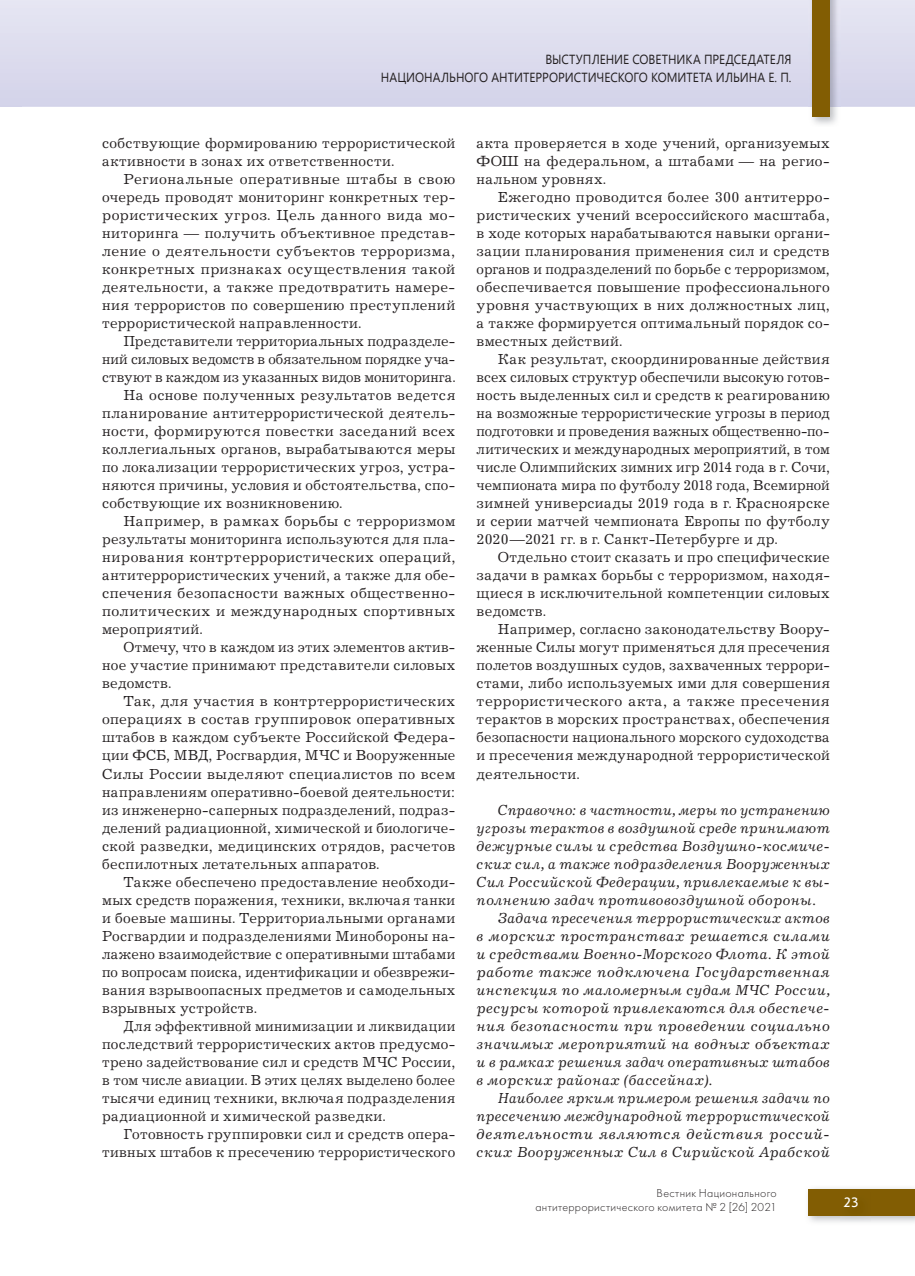
<style>
.page{position:relative;width:915px;height:1276px;background:#fff}
.page>*{position:absolute;margin:0;border:0;box-sizing:border-box;transform-origin:0 0}
.t1{font:15px/18px "Journal C";letter-spacing:.02em;color:#231f20;text-align:justify}
.t2{font:italic 15px "Journal C";letter-spacing:.03em;color:#231f20}
.t3{font:15px "Journal C";color:#231f20}
.t4{font:15px "Journal C";letter-spacing:.04em;color:#231f20}
.t5{font:italic 15px "Journal C";letter-spacing:.05em;color:#231f20}
.t6{font:14.25px "Journal Sans C";color:#fff}
.t7{font:13.2px/18px "Segoe UI";color:#231f20;text-align:right;scale:.91 1}
.t8{font:12px/14.4px "Futura Light C";letter-spacing:.025em;color:#231f20;text-align:right}
</style>
<div class="page">
<img style="left:808px;top:1188px;width:106px;height:34px">
<div style="left:808px;top:1189px;width:106px;height:26px;background:#825d03"></div>
<svg style="left:21px;top:0;width:893px;height:107px;background:#dddcee"></svg>
<div style="left:0;top:0;width:21px;height:107px;background:#dde"></div>
<img style="left:808px;top:0;width:31px;height:125px">
<div style="left:812px;top:0;width:17px;height:117px;background:#825d03"></div>
<img style="left:839px;top:1215px;width:31px;height:6px">
<div style="left:546px;top:54px;width:245px;height:12px;background:#dcdbed"></div>
<div style="left:382px;top:72px;width:408px;height:12px;background:#d9d8ec"></div>
<p class="t7" style="left:381px;top:49px;width:452px">ВЫСТУПЛЕНИЕ СОВЕТНИКА ПРЕДСЕДАТЕЛЯ<br>НАЦИОНАЛЬНОГО АНТИТЕРРОРИСТИЧЕСКОГО КОМИТЕТА ИЛЬИНА Е. П.</p>
<p class="t1" style="left:102px;top:136px;width:354px">собствующие формированию террористической активности в зонах их ответственности.</p>
<p class="t1" style="left:102px;top:172px;width:354px;text-indent:21px">Региональные оперативные штабы в свою очередь проводят мониторинг конкретных тер&shy;рористических угроз. Цель данного вида мо&shy;ниторинга — получить объективное представ&shy;ление о деятельности субъектов терроризма, конкретных признаках осуществления такой деятельности, а также предотвратить намере&shy;ния террористов по совершению преступлений террористической направленности.</p>
<p class="t1" style="left:123px;top:334px;width:333px">Представители территориальных подразделе-</p>
<p class="t3" style="left:102px;top:354px;width:354px">ний силовых ведомств в обязательном порядке уча-</p>
<p class="t1" style="left:102px;top:370px;width:354px">ствуют в каждом из указанных видов мониторинга.</p>
<p class="t1" style="left:123px;top:388px;width:333px">На основе полученных результатов ведется</p>
<p class="t1" style="left:102px;top:406px;width:354px">планирование антитеррористической деятель-</p>
<p class="t1" style="left:102px;top:424px;width:354px">ности, формируются повестки заседаний всех</p>
<p class="t1" style="left:102px;top:442px;width:354px">коллегиальных органов, вырабатываются меры</p>
<p class="t1" style="left:102px;top:460px;width:354px">по локализации террористических угроз, устра-</p>
<p class="t1" style="left:102px;top:478px;width:354px">няются причины, условия и обстоятельства, спо-</p>
<p class="t1" style="left:102px;top:496px;width:241px">собствующие их возникновению.</p>
<p class="t1" style="left:123px;top:514px;width:333px">Например, в рамках борьбы с терроризмом</p>
<p class="t1" style="left:102px;top:532px;width:354px">результаты мониторинга используются для пла-</p>
<p class="t1" style="left:102px;top:550px;width:355px">нирования контртеррористических операций,</p>
<p class="t1" style="left:102px;top:568px;width:354px">антитеррористических учений, а также для обе-</p>
<p class="t1" style="left:102px;top:586px;width:354px">спечения безопасности важных общественно-</p>
<p class="t4" style="left:102px;top:606px;width:354px">политических и международных спортивных</p>
<p class="t1" style="left:102px;top:622px;width:102px">мероприятий.</p>
<p class="t1" style="left:123px;top:640px;width:333px">Отмечу, что в каждом из этих элементов актив-</p>
<p class="t1" style="left:102px;top:658px;width:354px">ное участие принимают представители силовых</p>
<p class="t1" style="left:102px;top:676px;width:71px">ведомств.</p>
<p class="t1" style="left:123px;top:694px;width:333px">Так, для участия в контртеррористических</p>
<p class="t1" style="left:102px;top:712px;width:354px">операциях в состав группировок оперативных</p>
<p class="t1" style="left:102px;top:730px;width:354px">штабов в каждом субъекте Российской Федера-</p>
<p class="t1" style="left:102px;top:748px;width:354px">ции ФСБ, МВД, Росгвардия, МЧС и Вооруженные</p>
<p class="t1" style="left:102px;top:766px;width:354px">Силы России выделяют специалистов по всем</p>
<p class="t1" style="left:102px;top:784px;width:354px">направлениям оперативно-боевой деятельности:</p>
<p class="t1" style="left:102px;top:802px;width:354px">из инженерно-саперных подразделений, подраз-</p>
<p class="t1" style="left:102px;top:820px;width:354px">делений радиационной, химической и биологиче-</p>
<p class="t1" style="left:102px;top:838px;width:354px">ской разведки, медицинских отрядов, расчетов</p>
<p class="t1" style="left:102px;top:856px;width:278px">беспилотных летательных аппаратов.</p>
<p class="t1" style="left:123px;top:874px;width:333px">Также обеспечено предоставление необходи-</p>
<p class="t1" style="left:102px;top:892px;width:354px">мых средств поражения, техники, включая танки</p>
<p class="t1" style="left:102px;top:910px;width:354px">и боевые машины. Территориальными органами</p>
<p class="t1" style="left:102px;top:928px;width:354px">Росгвардии и подразделениями Минобороны на-</p>
<p class="t1" style="left:102px;top:946px;width:354px">лажено взаимодействие с оперативными штабами</p>
<p class="t1" style="left:102px;top:964px;width:354px">по вопросам поиска, идентификации и обезврежи-</p>
<p class="t1" style="left:102px;top:982px;width:354px">вания взрывоопасных предметов и самодельных</p>
<p class="t1" style="left:102px;top:1000px;width:156px">взрывных устройств.</p>
<p class="t1" style="left:123px;top:1018px;width:333px">Для эффективной минимизации и ликвидации</p>
<p class="t1" style="left:102px;top:1036px;width:354px">последствий террористических актов предусмо-</p>
<p class="t1" style="left:102px;top:1054px;width:354px">трено задействование сил и средств МЧС России,</p>
<p class="t1" style="left:102px;top:1072px;width:354px">в том числе авиации. В этих целях выделено более</p>
<p class="t1" style="left:102px;top:1090px;width:354px">тысячи единиц техники, включая подразделения</p>
<p class="t1" style="left:102px;top:1108px;width:285px">радиационной и химической разведки.</p>
<p class="t1" style="left:123px;top:1126px;width:333px">Готовность группировки сил и средств опера-</p>
<p class="t1" style="left:102px;top:1144px;width:354px">тивных штабов к пресечению террористического</p>
<p class="t1" style="left:476px;top:136px;width:354px">акта проверяется в ходе учений, организуемых ФОШ на федеральном, а штабами — на регио&shy;нальном уровнях.</p>
<p class="t1" style="left:476px;top:190px;width:354px;text-indent:21px">Ежегодно проводится более 300 антитерро&shy;ристических учений всероссийского масштаба, в ходе которых нарабатываются навыки органи&shy;зации планирования применения сил и средств органов и подразделений по борьбе с терроризмом, обеспечивается повышение профессионального уровня участвующих в них должностных лиц, а также формируется оптимальный порядок со&shy;вместных действий.</p>
<p class="t1" style="left:476px;top:352px;width:354px;text-indent:21px">Как результат, скоординированные действия всех силовых структур обеспечили высокую готов&shy;ность выделенных сил и средств к реагированию на возможные террористические угрозы в период подготовки и проведения важных общественно-по&shy;литических и международных мероприятий, в том числе Олимпийских зимних игр 2014 года в г. Сочи, чемпионата мира по футболу 2018 года, Всемирной зимней универсиады 2019 года в г. Красноярске и серии матчей чемпионата Европы по футболу 2020—2021 гг. в г. Санкт-Петербурге и др.</p>
<p class="t1" style="left:476px;top:550px;width:354px;text-indent:21px">Отдельно стоит сказать и про специфические задачи в рамках борьбы с терроризмом, находя&shy;щиеся в исключительной компетенции силовых ведомств.</p>
<p class="t1" style="left:476px;top:622px;width:355px;text-indent:21px">Например, согласно законодательству Воору&shy;женные Силы могут применяться для пресечения полетов воздушных судов, захваченных террори&shy;стами, либо используемых ими для совершения террористического акта, а также пресечения терактов в морских пространствах, обеспечения безопасности национального морского судоходства и пресечения международной террористической деятельности.</p>
<p class="t2" style="left:497px;top:804px;width:333px">Справочно: в частности, меры по устранению</p>
<p class="t2" style="left:476px;top:822px;width:354px">угрозы терактов в воздушной среде принимают</p>
<p class="t2" style="left:476px;top:840px;width:354px">дежурные силы и средства Воздушно-космиче-</p>
<p class="t2" style="left:476px;top:858px;width:354px">ских сил, а также подразделения Вооруженных</p>
<p class="t2" style="left:476px;top:876px;width:354px">Сил Российской Федерации, привлекаемые к вы-</p>
<p class="t2" style="left:476px;top:894px;width:341px">полнению задач противовоздушной обороны.</p>
<p class="t2" style="left:497px;top:912px;width:333px">Задача пресечения террористических актов</p>
<p class="t2" style="left:476px;top:930px;width:354px">в морских пространствах решается силами</p>
<p class="t2" style="left:476px;top:948px;width:354px">и средствами Военно-Морского Флота. К этой</p>
<p class="t2" style="left:476px;top:966px;width:354px">работе также подключена Государственная</p>
<p class="t2" style="left:476px;top:984px;width:354px">инспекция по маломерным судам МЧС России,</p>
<p class="t2" style="left:476px;top:1002px;width:354px">ресурсы которой привлекаются для обеспече-</p>
<p class="t2" style="left:476px;top:1020px;width:354px">ния безопасности при проведении социально</p>
<p class="t2" style="left:476px;top:1038px;width:354px">значимых мероприятий на водных объектах</p>
<p class="t2" style="left:476px;top:1056px;width:354px">и в рамках решения задач оперативных штабов</p>
<p class="t2" style="left:476px;top:1074px;width:237px">в морских районах (бассейнах).</p>
<p class="t2" style="left:497px;top:1092px;width:333px">Наиболее ярким примером решения задачи по</p>
<p class="t2" style="left:476px;top:1110px;width:354px">пресечению международной террористической</p>
<p class="t5" style="left:476px;top:1128px;width:354px">деятельности являются действия россий-</p>
<p class="t2" style="left:476px;top:1146px;width:354px">ских Вооруженных Сил в Сирийской Арабской</p>
<p class="t8" style="left:535px;top:1186px;width:243px">Вестник Национального антитеррористического комитета № 2 [26] 2021</p>
<p class="t6" style="left:843px;top:1195px;width:16px">23</p>
</div>
